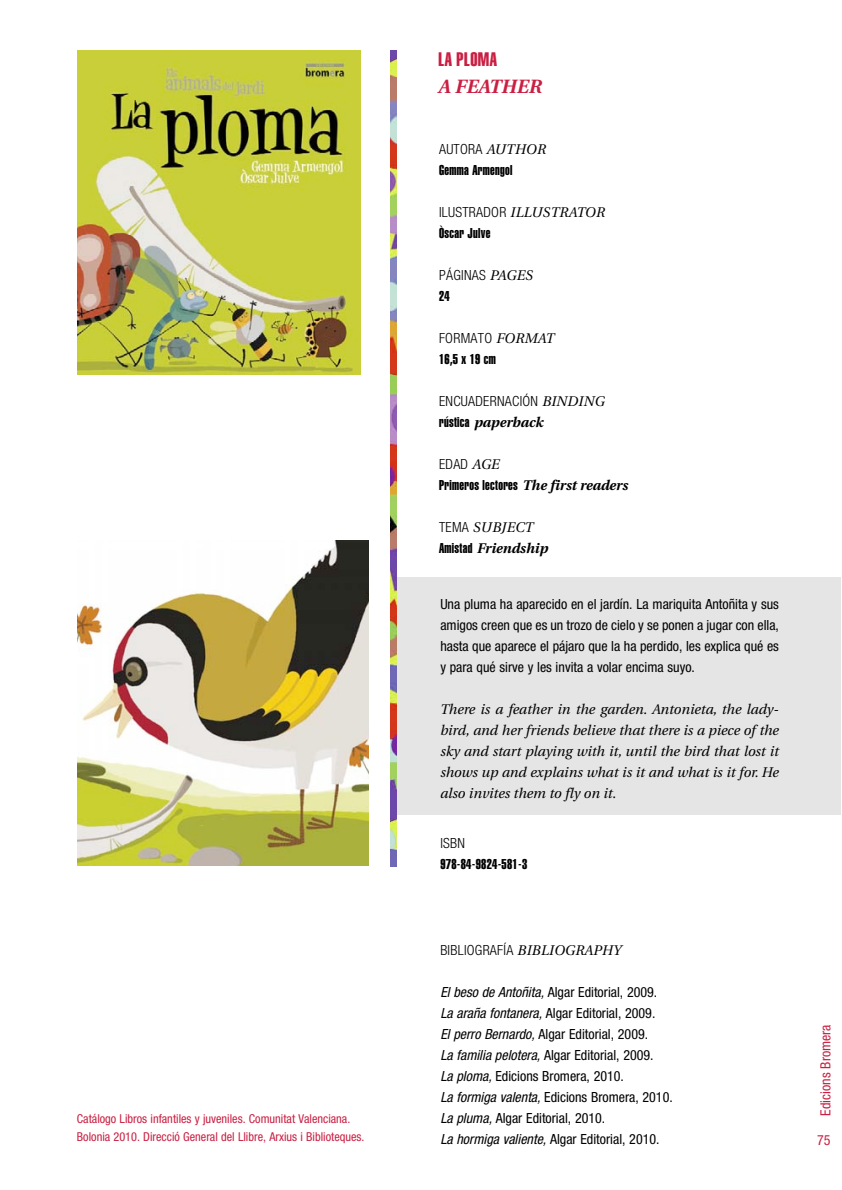
<style>
.page{position:relative;width:842px;height:1190px;background:#fff}
.page>*{position:absolute;margin:0;border:0;box-sizing:border-box;transform-origin:0 0}
.t1{font:italic 700 19.25px "Utopia";color:#ca1f42}
.t2{font:19.25px "Helvetica LT Std Extra Comp";letter-spacing:.025em;color:#ca1f42}
.t3{font:condensed 14px/21px "Helvetica Neue LT Std";color:#000;text-align:justify}
.t4{font:italic 14px/21px "Utopia";color:#000;text-align:justify}
.t5{font:300 condensed 14px "Helvetica Neue LT Std";letter-spacing:.02em;color:#000}
.t6{font:14px "Helvetica LT Std Extra Comp";letter-spacing:.025em;color:#000}
.t7{font:italic 700 14px/21px "Utopia";color:#000}
.t8{font:italic 14px "Utopia";letter-spacing:.02em;color:#000}
.t9{font:condensed 14px "Helvetica Neue LT Std";color:#ca1f42}
.t10{font:condensed 12.25px/17.5px "Helvetica Neue LT Std";color:#ca1f42}
.s1{font-family:"Utopia";font-weight:400;font-style:italic;font-stretch:normal}
.s2{font-family:"Helvetica Neue LT Std";font-weight:300;font-style:normal;font-stretch:condensed}
.s3{font-family:"Helvetica LT Std Extra Comp";font-weight:400;font-style:normal}
.s4{font-family:"Utopia";font-weight:700;font-style:italic}
.s5{font-weight:400}
.s6{font-style:italic}
</style>
<div class="page">
<img style="left:77px;top:50px;width:283px;height:324px">
<img style="left:77px;top:540px;width:291px;height:326px">
<div style="left:394px;top:577px;width:446px;height:237px;background:#e5e5e5"></div>
<img style="left:390px;top:51px;width:7px;height:816px">
<p class="t10" style="left:77px;top:1112px;width:289px">Catálogo Libros infantiles y juveniles. Comunitat Valenciana.<br>Bolonia 2010. Direcció General del Llibre, Arxius i Biblioteques.</p>
<h1 class="t2" style="left:438px;top:53px;width:60px">LA PLOMA</h1>
<h1 class="t1" style="left:438px;top:78px;width:105px">A FEATHER</h1>
<p class="t5" style="left:439px;top:144px;width:108px">AUTORA <span class="s1">AUTHOR</span></p>
<p class="t6" style="left:439px;top:165px;width:75px">Gemma Armengol</p>
<p class="t8" style="left:439px;top:206px;width:167px"><span class="s2">ILUSTRADOR</span> ILLUSTRATOR</p>
<p class="t6" style="left:439px;top:228px;width:53px">Òscar Julve</p>
<p class="t5" style="left:439px;top:270px;width:95px">PÁGINAS <span class="s1">PAGES</span></p>
<p class="t6" style="left:439px;top:291px;width:12px">24</p>
<p class="t5" style="left:439px;top:333px;width:117px">FORMATO <span class="s1">FORMAT</span></p>
<p class="t6" style="left:439px;top:354px;width:58px">16,5 x 19 cm</p>
<p class="t5" style="left:439px;top:396px;width:167px">ENCUADERNACIÓN <span class="s1">BINDING</span></p>
<p class="t7" style="left:439px;top:413px;width:106px"><span class="s3">rústica</span> paperback</p>
<p class="t5" style="left:439px;top:459px;width:62px">EDAD <span class="s1">AGE</span></p>
<p class="t6" style="left:439px;top:480px;width:191px">Primeros lectores <span class="s4">The first readers</span></p>
<p class="t7" style="left:439px;top:518px;width:111px"><span class="s2">TEMA</span> <span class="s5">SUBJECT<br></span><span class="s3">Amistad</span> Friendship</p>
<p class="t3" style="left:440px;top:595px;width:340px">Una pluma ha aparecido en el jardín. La mariquita Antoñita y sus amigos creen que es un trozo de cielo y se ponen a jugar con ella, hasta que aparece el pájaro que la ha perdido, les explica qué es y para qué sirve y les invita a volar encima suyo.</p>
<p class="t4" style="left:440px;top:700px;width:340px">There is a feather in the garden. Antonieta, the lady&shy;bird, and her friends believe that there is a piece of the sky and start playing with it, until the bird that lost it shows up and explains what is it and what is it for. He also invites them to fly on it.</p>
<p class="t5" style="left:440px;top:838px;width:26px">ISBN</p>
<p class="t6" style="left:440px;top:859px;width:88px">978-84-9824-581-3</p>
<p class="t5" style="left:440px;top:945px;width:183px">BIBLIOGRAFÍA <span class="s1">BIBLIOGRAPHY</span></p>
<p class="t3" style="left:440px;top:984px;width:234px;text-align:left"><span class="s6">El beso de Antoñita,</span> Algar Editorial, 2009.<br><span class="s6">La araña fontanera,</span> Algar Editorial, 2009.<br><span class="s6">El perro Bernardo,</span> Algar Editorial, 2009.<br><span class="s6">La familia pelotera,</span> Algar Editorial, 2009.<br><span class="s6">La ploma,</span> Edicions Bromera, 2010.<br><span class="s6">La formiga valenta,</span> Edicions Bromera, 2010.<br><span class="s6">La pluma,</span> Algar Editorial, 2010.<br><span class="s6">La hormiga valiente,</span> Algar Editorial, 2010.</p>
<p class="t9" style="left:820px;top:1116px;width:93px;rotate:-90deg">Edicions Bromera</p>
<p class="t9" style="left:817px;top:1135px;width:15px">75</p>
</div>
